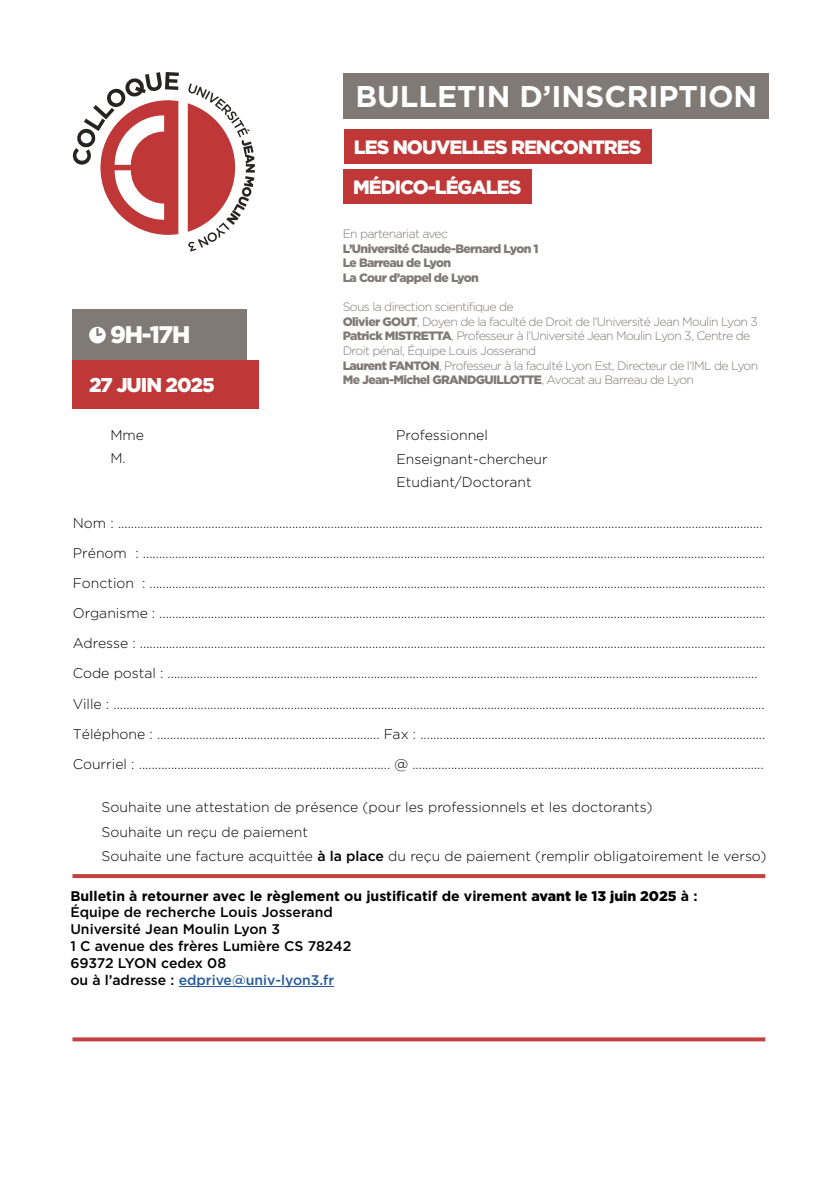
<style>
.page{position:relative;width:840px;height:1191px;background:#fff}
.page>*{position:absolute;margin:0;border:0;box-sizing:border-box;transform-origin:0 0}
.t1{font:700 30px "Gotham";color:#fff}
.t2{font:900 24px "Gotham";color:#fff}
.t3{font:900 20px "Gotham";letter-spacing:-.05em;color:#fff}
.t4{font:900 19.2px/39.8px "Gotham";letter-spacing:-.05em;color:#fff}
.t5{font:300 14px/30px "Gotham";color:#000}
.t6{font:500 14px/16.8px "Gotham";color:#000}
.t7{font:300 12.2px/14.6px "Gotham";letter-spacing:-.05em;color:#807a77}
.t8{font:900 12.2px/14.6px "Gotham";letter-spacing:-.05em;color:#807a77}
.s1{font-weight:900}
.s2{font-weight:500}
.s3{font-weight:700}
.s4{color:#275b9b}
</style>
<div class="page">
<div style="left:343px;top:73px;width:425px;height:45px;background:#807a77"></div>
<hr style="left:178px;top:986px;width:156px;height:1px;background:#275b9b">
<svg style="left:72px;top:874px;width:693px;height:4px;background:#c24643"></svg>
<svg style="left:72px;top:1037px;width:693px;height:4px;background:#c75452"></svg>
<div style="left:72px;top:309px;width:174px;height:51px;background:#807a77"></div>
<svg style="left:89px;top:327px;width:17px;height:16px"></svg>
<div style="left:72px;top:360px;width:187px;height:49px;background:#c03737"></div>
<svg style="left:72px;top:72px;width:107px;height:163px"></svg>
<svg style="left:188px;top:83px;width:67px;height:168px"></svg>
<div style="left:343px;top:129px;width:308px;height:35px;background:#c03737"></div>
<div style="left:343px;top:169px;width:188px;height:35px;background:#c03737"></div>
<h1 class="t1" style="left:355px;top:79px;width:403px">BULLETIN D’INSCRIPTION</h1>
<h2 class="t2" style="left:110px;top:321px;width:82px">9H-17H</h2>
<h3 class="t3" style="left:89px;top:373px;width:127px">27 JUIN 2025</h3>
<h3 class="t4" style="left:353px;top:126px;width:289px">LES NOUVELLES RENCONTRES<br>MÉDICO-LÉGALES</h3>
<p class="t7" style="left:342px;top:226px;width:107px">En partenariat avec</p>
<p class="t8" style="left:342px;top:241px;width:197px">L’Université Claude-Bernard Lyon 1<br>Le Barreau de Lyon<br>La Cour d’appel de Lyon</p>
<p class="t7" style="left:342px;top:299px;width:416px">Sous la direction scientifique de<br><span class="s1">Olivier GOUT</span>, Doyen de la faculté de Droit de l’Université Jean Moulin Lyon 3<br><span class="s1">Patrick MISTRETTA</span>, Professeur à l’Université Jean Moulin Lyon 3, Centre de Droit pénal, Équipe Louis Josserand<br><span class="s1">Laurent FANTON</span>, Professeur à la faculté Lyon Est, Directeur de l’IML de Lyon <span class="s1">Me Jean-Michel GRANDGUILLOTTE</span>, Avocat au Barreau de Lyon</p>
<p class="t5" style="left:110px;top:423px;width:35px;line-height:23.2px">Mme<br>M.</p>
<p class="t5" style="left:396px;top:423px;width:153px;line-height:23.6px">Professionnel<br>Enseignant-chercheur<br>Etudiant/Doctorant</p>
<p class="t5" style="left:73px;top:508px;width:693px">Nom : ........................................................................................................................................................................................................<br>Prénom : .................................................................................................................................................................................................<br>Fonction : ...............................................................................................................................................................................................<br>Organisme : ............................................................................................................................................................................................<br>Adresse : ..................................................................................................................................................................................................<br>Code postal : .......................................................................................................................................................................................<br>Ville : ..........................................................................................................................................................................................................<br>Téléphone : ..................................................................... Fax : ...........................................................................................................<br>Courriel : .............................................................................. @ .............................................................................................................</p>
<p class="t5" style="left:101px;top:792px;width:552px">Souhaite une attestation de présence (pour les professionnels et les doctorants)</p>
<p class="t5" style="left:101px;top:816px;width:208px">Souhaite un reçu de paiement</p>
<p class="t5" style="left:101px;top:841px;width:666px">Souhaite une facture acquittée <span class="s2">à la place</span> du reçu de paiement (remplir obligatoirement le verso)</p>
<p class="t6" style="left:70px;top:887px;width:628px"><span class="s3">Bulletin à retourner avec le règlement ou justificatif de virement</span> <span class="s1">avant le 13 juin 2025</span> <span class="s3">à :<br></span>Équipe de recherche Louis Josserand<br>Université Jean Moulin Lyon 3<br>1 C avenue des frères Lumière CS 78242<br>69372 LYON cedex 08<br>ou à l’adresse : <span class="s4">edprive@univ-lyon3.fr</span></p>
</div>
